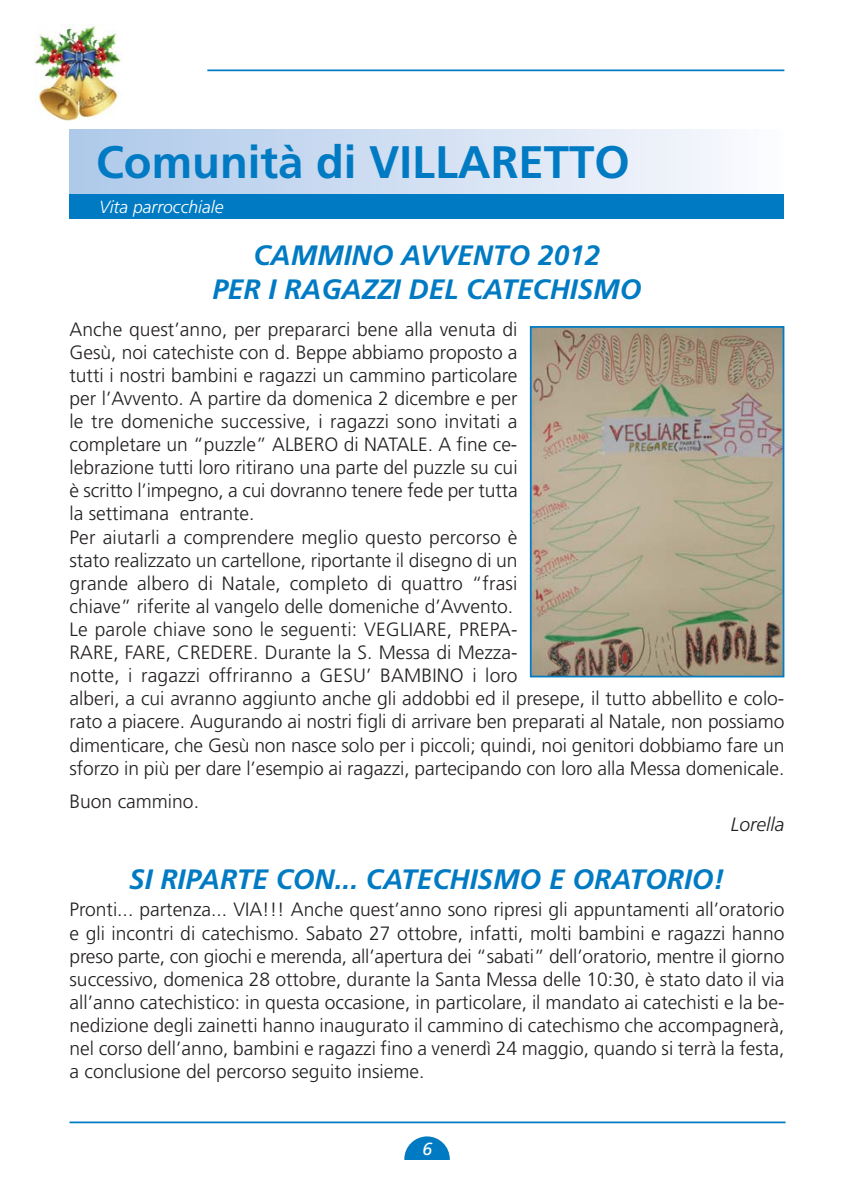
<style>
.page{position:relative;width:844px;height:1191px;background:#fff}
.page>*{position:absolute;margin:0;border:0;box-sizing:border-box;transform-origin:0 0}
.t1{font:700 45.5px "Frutiger";color:#007bc3}
.t2{font:italic 700 28px/33.6px "Frutiger";color:#007bc3;text-align:center}
.t3{font:300 19.25px/23.1px "Frutiger";color:#231f20}
.t4{font:italic 300 19.25px "Frutiger";color:#231f20}
.t5{font:italic 300 17.5px "Frutiger";color:#fff}
.t6{font:italic 17.5px "Frutiger";color:#fff}
</style>
<div class="page">
<hr style="left:69px;top:1121px;width:716px;height:2px;background:#007bc3">
<div style="left:404px;top:1136px;width:45px;height:45px;background:#007bc3;border-radius:50%"></div>
<div style="left:390px;top:1160px;width:74px;height:29px;background:#fff"></div>
<hr style="left:207px;top:69px;width:577px;height:2px;background:#007bc3">
<div style="left:69px;top:129px;width:715px;height:88px;background:linear-gradient(to right,#adc8e9,#fbfafd)"></div>
<div style="left:69px;top:194px;width:715px;height:25px;background:#007bc3"></div>
<img style="left:35px;top:25px;width:87px;height:96px">
<img style="left:532px;top:329px;width:249px;height:345px">
<div style="left:529px;top:326px;width:255px;height:351px;border:2px solid #007bc3"></div>
<h1 class="t1" style="left:96px;top:144px;width:535px">Comunità di VILLARETTO</h1>
<p class="t5" style="left:99px;top:199px;width:126px">Vita parrocchiale</p>
<h2 class="t2" style="left:212px;top:241px;width:430px">CAMMINO AVVENTO 2012<br>PER I RAGAZZI DEL CATECHISMO</h2>
<p class="t3" style="left:69px;top:319px;width:716px">Anche quest’anno, per prepararci bene alla venuta di<br>Gesù, noi catechiste con d. Beppe abbiamo proposto a<br>tutti i nostri bambini e ragazzi un cammino particolare<br>per l’Avvento. A partire da domenica 2 dicembre e per<br>le tre domeniche successive, i ragazzi sono invitati a<br>completare un “puzzle” ALBERO di NATALE. A fine ce-<br>lebrazione tutti loro ritirano una parte del puzzle su cui<br>è scritto l’impegno, a cui dovranno tenere fede per tutta<br>la settimana entrante.<br>Per aiutarli a comprendere meglio questo percorso è<br>stato realizzato un cartellone, riportante il disegno di un<br>grande albero di Natale, completo di quattro “frasi<br>chiave” riferite al vangelo delle domeniche d’Avvento.<br>Le parole chiave sono le seguenti: VEGLIARE, PREPA-<br>RARE, FARE, CREDERE. Durante la S. Messa di Mezza-<br>notte, i ragazzi offriranno a GESU’ BAMBINO i loro<br>alberi, a cui avranno aggiunto anche gli addobbi ed il presepe, il tutto abbellito e colo&shy;rato a piacere. Augurando ai nostri figli di arrivare ben preparati al Natale, non possiamo dimenticare, che Gesù non nasce solo per i piccoli; quindi, noi genitori dobbiamo fare un sforzo in più per dare l’esempio ai ragazzi, partecipando con loro alla Messa domenicale.</p>
<p class="t3" style="left:69px;top:791px;width:131px">Buon cammino.</p>
<p class="t4" style="left:730px;top:816px;width:55px">Lorella</p>
<h2 class="t2" style="left:129px;top:865px;width:596px">SI RIPARTE CON... CATECHISMO E ORATORIO!</h2>
<p class="t3" style="left:69px;top:899px;width:716px;text-align:justify">Pronti... partenza... VIA!!! Anche quest’anno sono ripresi gli appuntamenti all’oratorio e gli incontri di catechismo. Sabato 27 ottobre, infatti, molti bambini e ragazzi hanno preso parte, con giochi e merenda, all’apertura dei “sabati” dell’oratorio, mentre il giorno successivo, domenica 28 ottobre, durante la Santa Messa delle 10:30, è stato dato il via all’anno catechistico: in questa occasione, in particolare, il mandato ai catechisti e la be&shy;nedizione degli zainetti hanno inaugurato il cammino di catechismo che accompagnerà, nel corso dell’anno, bambini e ragazzi fino a venerdì 24 maggio, quando si terrà la festa, a conclusione del percorso seguito insieme.</p>
<p class="t6" style="left:422px;top:1141px;width:11px">6</p>
</div>
